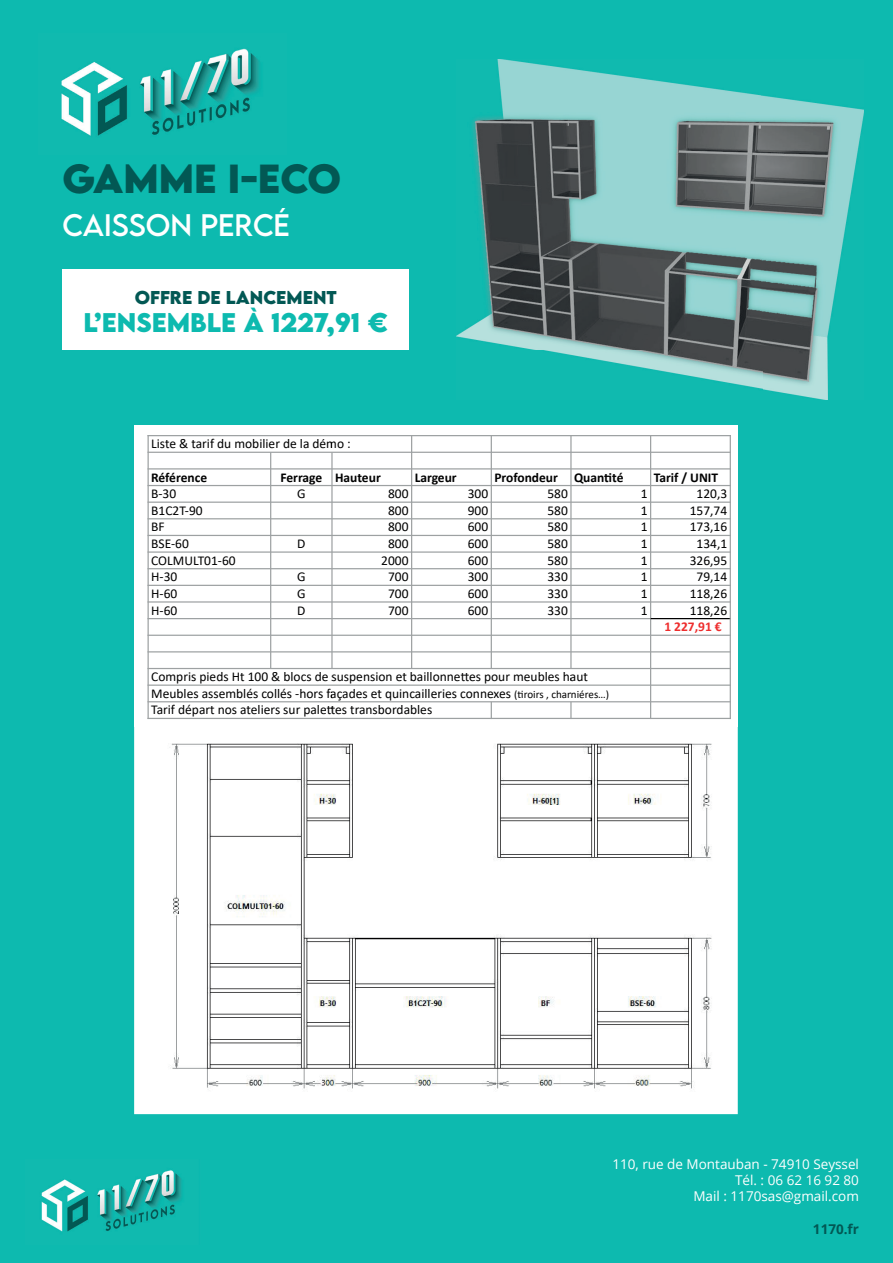
<style>
.page{position:relative;width:893px;height:1263px;background:#0dbaaf}
.page>*{position:absolute;margin:0;border:0;box-sizing:border-box;transform-origin:0 0}
.t1{font:700 36.15px "LEMONMILK";color:#025854}
.t2{font:27.75px "LEMONMILK";color:#fff}
.t3{font:700 24px "LEMONMILK";color:#0dbaaf}
.t4{font:700 16.5px "LEMONMILK";color:#025854}
.t5{font:13.5px/16.6px "Calibri";color:#000001}
.t6{font:13.5px/16.2px "Open Sans";color:#fff;text-align:right}
.t7{font:700 13.5px "Calibri";color:#000001}
.t8{font:700 13.5px "Calibri";color:#ee2d2d}
.t9{font:700 13.5px "Open Sans";color:#025854}
.t10{font:11.1px "Calibri";color:#000001}
.s1{font-size:11.1px}
</style>
<div class="page">
<img style="left:41px;top:1170px;width:141px;height:62px">
<img style="left:134px;top:726px;width:604px;height:388px">
<img style="left:456px;top:59px;width:407px;height:341px">
<div style="left:134px;top:425px;width:604px;height:301px;background:#fff"></div>
<svg style="left:271px;top:451px;width:61px;height:1px"></svg>
<svg style="left:332px;top:436px;width:398px;height:32px"></svg>
<svg style="left:271px;top:503px;width:1px;height:15px"></svg>
<hr style="left:270px;top:452px;width:1px;height:216px;background:#9da1a2">
<hr style="left:331px;top:452px;width:2px;height:216px;background:#9da1a2">
<hr style="left:411px;top:435px;width:1px;height:233px;background:#9da1a2">
<hr style="left:491px;top:435px;width:1px;height:233px;background:#9da1a2">
<hr style="left:570px;top:435px;width:2px;height:233px;background:#9da1a2">
<svg style="left:271px;top:619px;width:459px;height:99px"></svg>
<hr style="left:650px;top:435px;width:1px;height:284px;background:#9da1a2">
<hr style="left:148px;top:452px;width:583px;height:1px;background:#9da1a2">
<hr style="left:148px;top:468px;width:583px;height:1px;background:#9da1a2">
<hr style="left:148px;top:485px;width:583px;height:1px;background:#9da1a2">
<hr style="left:148px;top:501px;width:583px;height:2px;background:#9da1a2">
<hr style="left:148px;top:518px;width:583px;height:1px;background:#9da1a2">
<hr style="left:148px;top:535px;width:583px;height:1px;background:#9da1a2">
<hr style="left:148px;top:551px;width:583px;height:2px;background:#9da1a2">
<hr style="left:148px;top:568px;width:583px;height:1px;background:#9da1a2">
<hr style="left:148px;top:585px;width:583px;height:1px;background:#9da1a2">
<hr style="left:148px;top:601px;width:583px;height:2px;background:#9da1a2">
<hr style="left:148px;top:618px;width:503px;height:1px;background:#9da1a2">
<hr style="left:651px;top:618px;width:80px;height:1px;background:#000001">
<hr style="left:148px;top:635px;width:583px;height:1px;background:#9da1a2">
<hr style="left:148px;top:651px;width:583px;height:1px;background:#9da1a2">
<hr style="left:148px;top:668px;width:583px;height:1px;background:#9da1a2">
<hr style="left:148px;top:684px;width:583px;height:2px;background:#9da1a2">
<hr style="left:148px;top:701px;width:583px;height:1px;background:#9da1a2">
<hr style="left:148px;top:435px;width:1px;height:284px;background:#9da1a2">
<hr style="left:730px;top:435px;width:1px;height:284px;background:#9da1a2">
<hr style="left:148px;top:435px;width:583px;height:1px;background:#9da1a2">
<hr style="left:148px;top:718px;width:583px;height:1px;background:#9da1a2">
<div style="left:63px;top:269px;width:346px;height:80px;background:#fff"></div>
<img style="left:61px;top:48px;width:198px;height:88px">
<h1 class="t1" style="left:63px;top:154px;width:280px">GAMME I-ECO</h1>
<h2 class="t2" style="left:63px;top:207px;width:229px">CAISSON PERCÉ</h2>
<p class="t4" style="left:135px;top:286px;width:204px">OFFRE DE LANCEMENT</p>
<h3 class="t3" style="left:83px;top:306px;width:306px">L’ENSEMBLE À 1227,91 €</h3>
<p class="t5" style="left:151px;top:435px;width:201px">Liste &amp; tarif du mobilier de la démo :</p>
<p class="t7" style="left:151px;top:467px;width:57px">Référence</p>
<p class="t7" style="left:280px;top:467px;width:102px">Ferrage Hauteur</p>
<p class="t7" style="left:415px;top:467px;width:44px">Largeur</p>
<p class="t7" style="left:494px;top:467px;width:131px">Profondeur Quan3té</p>
<p class="t7" style="left:654px;top:467px;width:66px">Tarif / UNIT</p>
<p class="t5" style="left:151px;top:485px;width:27px">B-30</p>
<p class="t5" style="left:297px;top:485px;width:10px">G</p>
<p class="t5" style="left:388px;top:485px;width:22px">800</p>
<p class="t5" style="left:468px;top:485px;width:22px">300</p>
<p class="t5" style="left:547px;top:485px;width:22px">580</p>
<p class="t5" style="left:641px;top:485px;width:8px">1</p>
<p class="t5" style="left:696px;top:485px;width:32px">120,3</p>
<p class="t5" style="left:151px;top:502px;width:53px">B1C2T-90</p>
<p class="t5" style="left:388px;top:502px;width:22px">800</p>
<p class="t5" style="left:468px;top:502px;width:22px">900</p>
<p class="t5" style="left:547px;top:502px;width:22px">580</p>
<p class="t5" style="left:641px;top:502px;width:8px">1</p>
<p class="t5" style="left:690px;top:502px;width:39px">157,74</p>
<p class="t5" style="left:151px;top:518px;width:15px">BF</p>
<p class="t5" style="left:388px;top:518px;width:22px">800</p>
<p class="t5" style="left:468px;top:518px;width:22px">600</p>
<p class="t5" style="left:547px;top:518px;width:22px">580</p>
<p class="t5" style="left:641px;top:518px;width:8px">1</p>
<p class="t5" style="left:690px;top:518px;width:39px">173,16</p>
<p class="t5" style="left:151px;top:535px;width:39px">BSE-60</p>
<p class="t5" style="left:297px;top:535px;width:10px">D</p>
<p class="t5" style="left:388px;top:535px;width:22px">800</p>
<p class="t5" style="left:468px;top:535px;width:22px">600</p>
<p class="t5" style="left:547px;top:535px;width:22px">580</p>
<p class="t5" style="left:641px;top:535px;width:8px">1</p>
<p class="t5" style="left:696px;top:535px;width:32px">134,1</p>
<p class="t5" style="left:151px;top:552px;width:86px">COLMULT01-60</p>
<p class="t5" style="left:381px;top:552px;width:29px">2000</p>
<p class="t5" style="left:468px;top:552px;width:22px">600</p>
<p class="t5" style="left:547px;top:552px;width:22px">580</p>
<p class="t5" style="left:641px;top:552px;width:8px">1</p>
<p class="t5" style="left:690px;top:552px;width:39px">326,95</p>
<p class="t5" style="left:151px;top:568px;width:28px">H-30</p>
<p class="t5" style="left:297px;top:568px;width:10px">G</p>
<p class="t5" style="left:388px;top:568px;width:22px">700</p>
<p class="t5" style="left:468px;top:568px;width:22px">300</p>
<p class="t5" style="left:547px;top:568px;width:22px">330</p>
<p class="t5" style="left:641px;top:568px;width:8px">1</p>
<p class="t5" style="left:696px;top:568px;width:32px">79,14</p>
<p class="t5" style="left:151px;top:585px;width:28px">H-60</p>
<p class="t5" style="left:297px;top:585px;width:10px">G</p>
<p class="t5" style="left:388px;top:585px;width:22px">700</p>
<p class="t5" style="left:468px;top:585px;width:22px">600</p>
<p class="t5" style="left:547px;top:585px;width:22px">330</p>
<p class="t5" style="left:641px;top:585px;width:8px">1</p>
<p class="t5" style="left:690px;top:585px;width:39px">118,26</p>
<p class="t5" style="left:151px;top:601px;width:28px">H-60</p>
<p class="t5" style="left:297px;top:601px;width:10px">D</p>
<p class="t5" style="left:388px;top:601px;width:22px">700</p>
<p class="t5" style="left:468px;top:601px;width:22px">600</p>
<p class="t5" style="left:547px;top:601px;width:22px">330</p>
<p class="t5" style="left:641px;top:601px;width:8px">1</p>
<p class="t5" style="left:690px;top:601px;width:39px">118,26</p>
<p class="t8" style="left:664px;top:617px;width:59px">1 227,91 €</p>
<p class="t5" style="left:151px;top:668px;width:438px">Compris pieds Ht 100 &amp; blocs de suspension et baillonneNes pour meubles haut<br>Meubles assemblés collés -hors façades et quincailleries connexes <span class="s1">(T</span></p>
<p class="t10" style="left:524px;top:686px;width:87px">roirs , charniéres…)</p>
<p class="t5" style="left:151px;top:701px;width:283px">Tarif départ nos ateliers sur paleNes transbordables</p>
<p class="t6" style="left:612px;top:1155px;width:248px">110, rue de Montauban - 74910 Seyssel<br>Tél. : 06 62 16 92 80<br>Mail : 1170sas@gmail.com</p>
<p class="t9" style="left:813px;top:1219px;width:48px">1170.fr</p>
</div>
